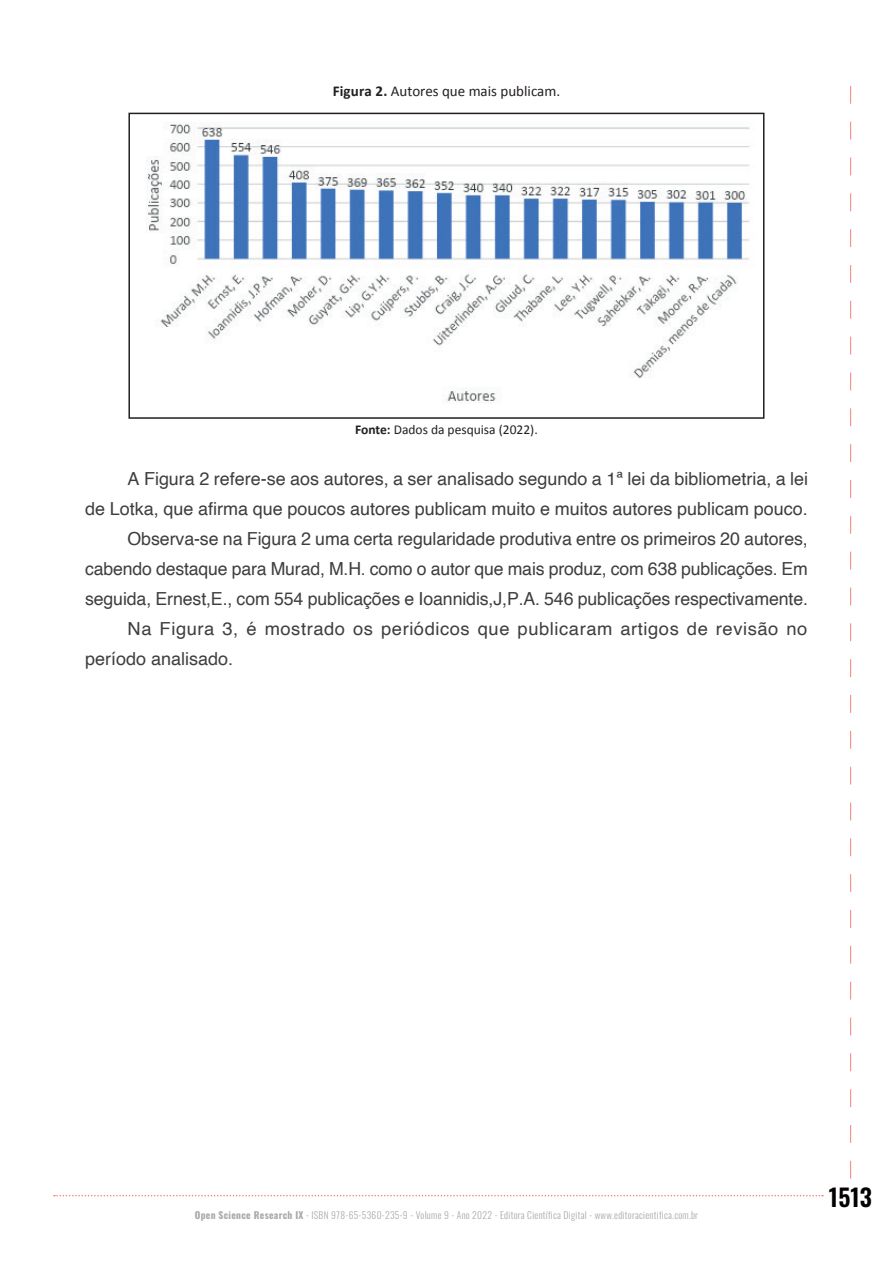
<style>
.page{position:relative;width:893px;height:1263px;background:#fff}
.page>*{position:absolute;margin:0;border:0;box-sizing:border-box;transform-origin:0 0}
.t1{font:600 24px "Oswald";color:#040101}
._04_texto{font:18px/30px "Helvetica";color:#3e3e3f;text-align:right}
._04_texto-2{font:18px/30px "Helvetica";letter-spacing:.03em;color:#3e3e3f}
._06_figura-quadro-ta{font:15px "Calibri";color:#231f20}
._06_fonte{font:13.5px "Calibri";color:#231f20}
.t2{font:300 9.6px "Oswald";letter-spacing:.03em;color:#a7aaaa}
.s1{font-weight:700}
</style>
<div class="page">
<svg style="left:54px;top:1195px;width:769px;height:1px"></svg>
<svg style="left:850px;top:86px;width:1px;height:1093px"></svg>
<img style="left:146px;top:123px;width:604px;height:280px">
<div style="left:128px;top:113px;width:636px;height:306px;border:2px solid #231f20"></div>
<p class="_06_figura-quadro-ta" style="left:333px;top:81px;width:229px"><span class="s1">Figura 2.</span> Autores que mais publicam.</p>
<p class="_06_fonte" style="left:355px;top:420px;width:184px"><span class="s1">Fonte:</span> Dados da pesquisa (2022).</p>
<p class="_04_texto" style="left:85px;top:464px;width:725px">A Figura 2 refere-se aos autores, a ser analisado segundo a 1ª lei da bibliometria, a lei<br>de Lotka, que afirma que poucos autores publicam muito e muitos autores publicam pouco.</p>
<p class="_04_texto" style="left:85px;top:524px;width:724px;text-align:justify;text-indent:43px">Observa-se na Figura 2 uma certa regularidade produtiva entre os primeiros 20 autores, cabendo destaque para Murad, M.H. como o autor que mais produz, com 638 publicações. Em seguida, Ernest,E., com 554 publicações e Ioannidis,J,P.A. 546 publicações respectivamente.</p>
<p class="_04_texto-2" style="left:85px;top:614px;width:724px;text-indent:43px">Na Figura 3, é mostrado os periódicos que publicaram artigos de revisão no período analisado.</p>
<p class="t2" style="left:195px;top:1206px;width:505px"><span class="s1">Open Science Research IX</span> - ISBN 978-65-5360-235-9 - Volume 9 - Ano 2022 - Editora Científica Digital - www.editoracientifica.com.br</p>
<h1 class="t1" style="left:829px;top:1184px;width:44px">1513</h1>
</div>
